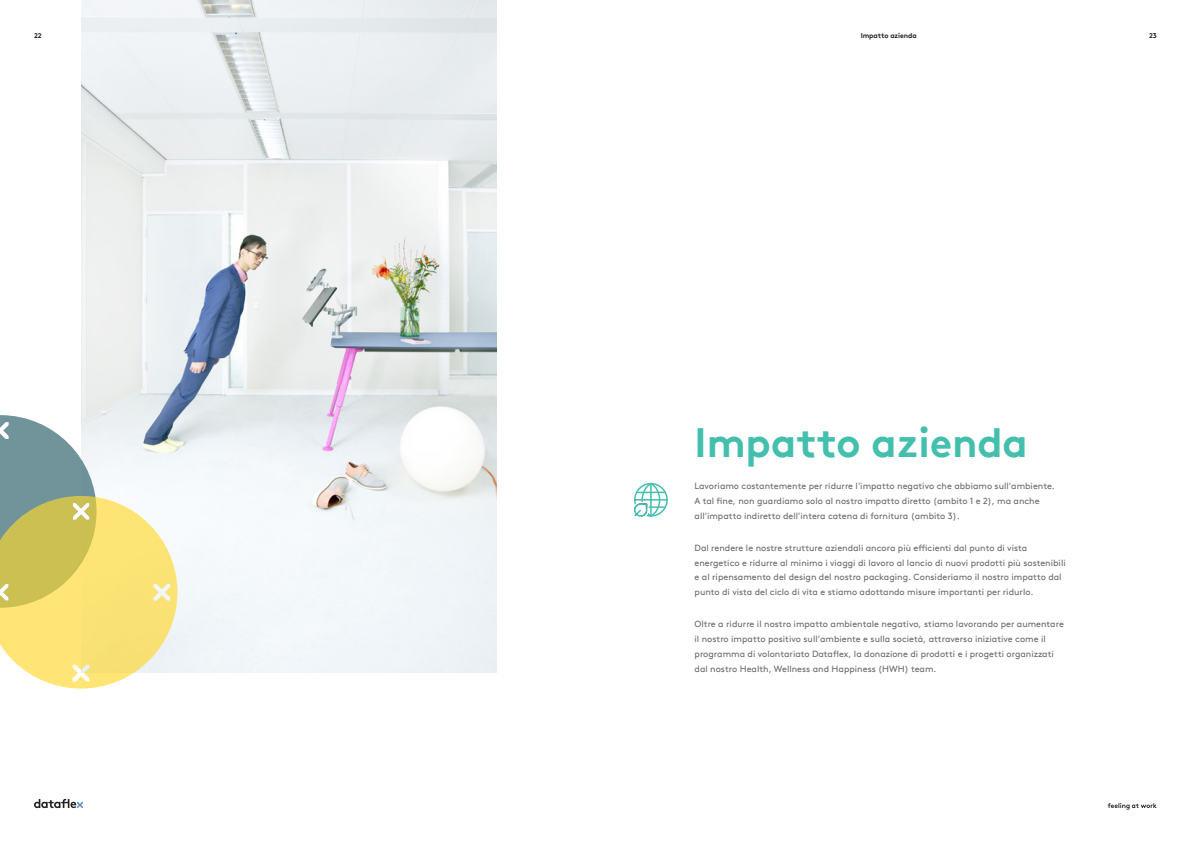
<style>
.page{position:relative;width:1191px;height:842px;background:#fff}
.page>*{position:absolute;margin:0;border:0;box-sizing:border-box;transform-origin:0 0}
.Groene_header_groot{font:700 41px "Brown Pro TT";color:#44bfae}
.Broodtekst_grijs{font:9px/14.9px "Brown Pro TT";color:#6c6d70}
.t1{font:700 7px "Brown Pro TT";letter-spacing:-.01em;color:#231f20}
</style>
<div class="page">
<svg style="left:34px;top:799px;width:49px;height:9px"></svg>
<svg style="left:1107px;top:803px;width:49px;height:7px"></svg>
<img style="left:81px;top:0;width:415px;height:673px">
<svg style="left:0;top:415px;width:177px;height:273px"></svg>
<svg style="left:634px;top:482px;width:34px;height:35px"></svg>
<p class="t1" style="left:34px;top:30px;width:9px">22</p>
<p class="t1" style="left:860px;top:30px;width:57px">Impatto azienda</p>
<p class="t1" style="left:1149px;top:30px;width:9px">23</p>
<p class="Groene_header_groot" style="left:694px;top:410px;width:335px">Impatto azienda</p>
<p class="Broodtekst_grijs" style="left:694px;top:478px;width:362px">Lavoriamo costantemente per ridurre l'impatto negativo che abbiamo sull'ambiente.<br>A tal fine, non guardiamo solo al nostro impatto diretto (ambito 1 e 2), ma anche all'impatto indiretto dell'intera catena di fornitura (ambito 3).</p>
<p class="Broodtekst_grijs" style="left:694px;top:539px;width:373px">Dal rendere le nostre strutture aziendali ancora più efficienti dal punto di vista energetico e ridurre al minimo i viaggi di lavoro al lancio di nuovi prodotti più sostenibili e al ripensamento del design del nostro packaging. Consideriamo il nostro impatto dal punto di vista del ciclo di vita e stiamo adottando misure importanti per ridurlo.</p>
<p class="Broodtekst_grijs" style="left:694px;top:616px;width:371px">Oltre a ridurre il nostro impatto ambientale negativo, stiamo lavorando per aumentare il nostro impatto positivo sull'ambiente e sulla società, attraverso iniziative come il programma di volontariato Dataflex, la donazione di prodotti e i progetti organizzati dal nostro Health, Wellness and Happiness (HWH) team.</p>
</div>
